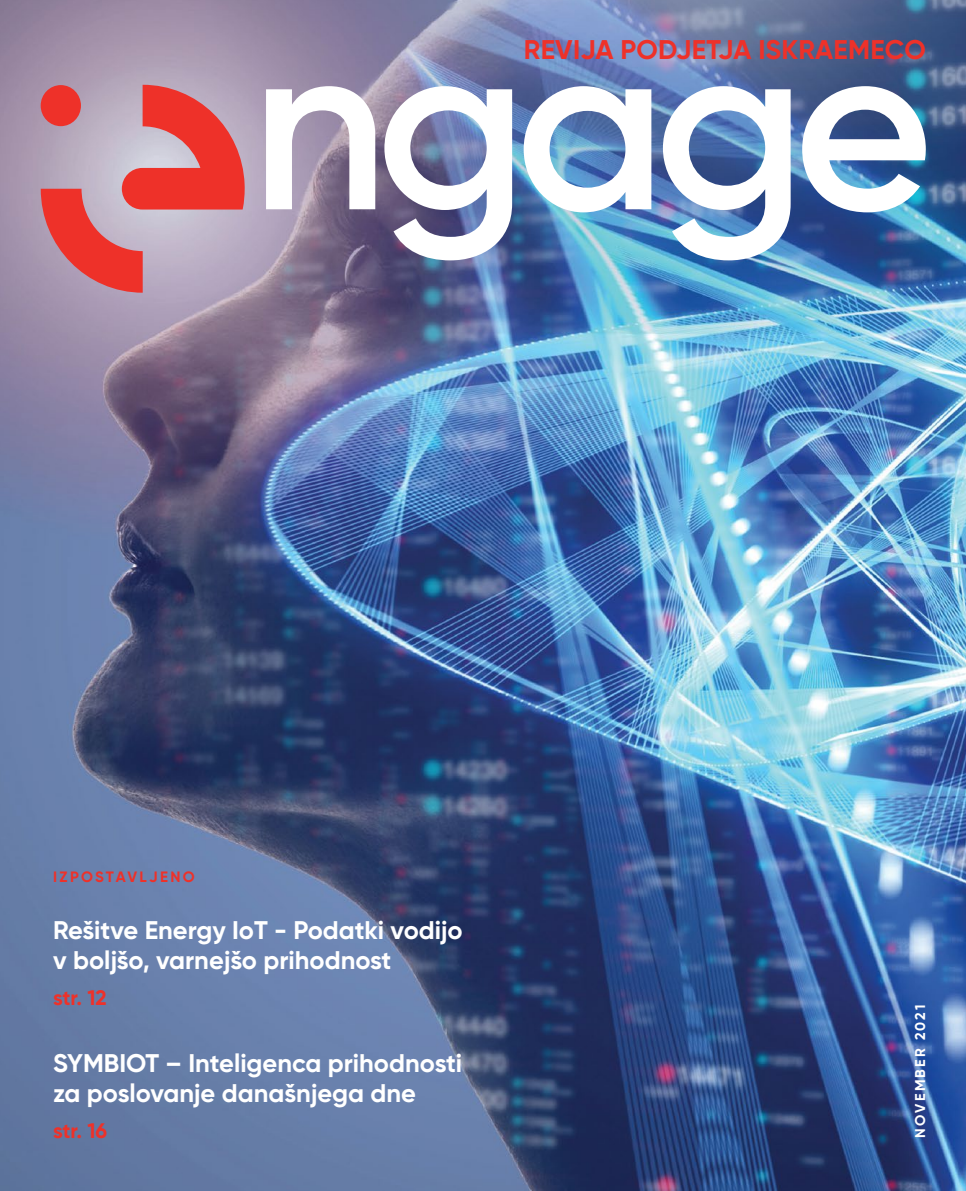
<style>
.page{position:relative;width:966px;height:1191px;background:#fff}
.page>*{position:absolute;margin:0;border:0;box-sizing:border-box;transform-origin:0 0}
.t1{font:700 27px "Gilroy";letter-spacing:.01em;color:#ee3129}
.t2{font:700 25.5px/30.6px "Gilroy";color:#fff}
.t3{font:700 21px "Gilroy";letter-spacing:-.01em;color:#ee3129}
.t4{font:700 15px "Gilroy";letter-spacing:.155em;color:#ee3129}
.t5{font:700 14.25px "Gilroy";letter-spacing:.16em;color:#fff}
</style>
<div class="page">
<img style="left:0;top:0;width:965px;height:1191px">
<img style="left:266px;top:86px;width:659px;height:174px">
<svg style="left:41px;top:85px;width:204px;height:208px;background:#cd838d"></svg>
<div style="left:41px;top:85px;width:40px;height:41px;background:#ee3129;border-radius:50%"></div>
<p class="t1" style="left:523px;top:32px;width:403px">REVIJA PODJETJA ISKRAEMECO</p>
<p class="t4" style="left:53px;top:867px;width:143px">IZPOSTAVLJENO</p>
<p class="t2" style="left:53px;top:914px;width:411px">Rešitve Energy IoT - Podatki vodijo v boljšo, varnejšo prihodnost</p>
<p class="t3" style="left:53px;top:984px;width:55px">str. 12</p>
<p class="t2" style="left:53px;top:1047px;width:410px">SYMBIOT – Inteligenca prihodnosti za poslovanje današnjega dne</p>
<p class="t3" style="left:53px;top:1117px;width:56px">str. 16</p>
<p class="t5" style="left:911px;top:1137px;width:134px;rotate:-90deg">NOVEMBER 2021</p>
</div>
